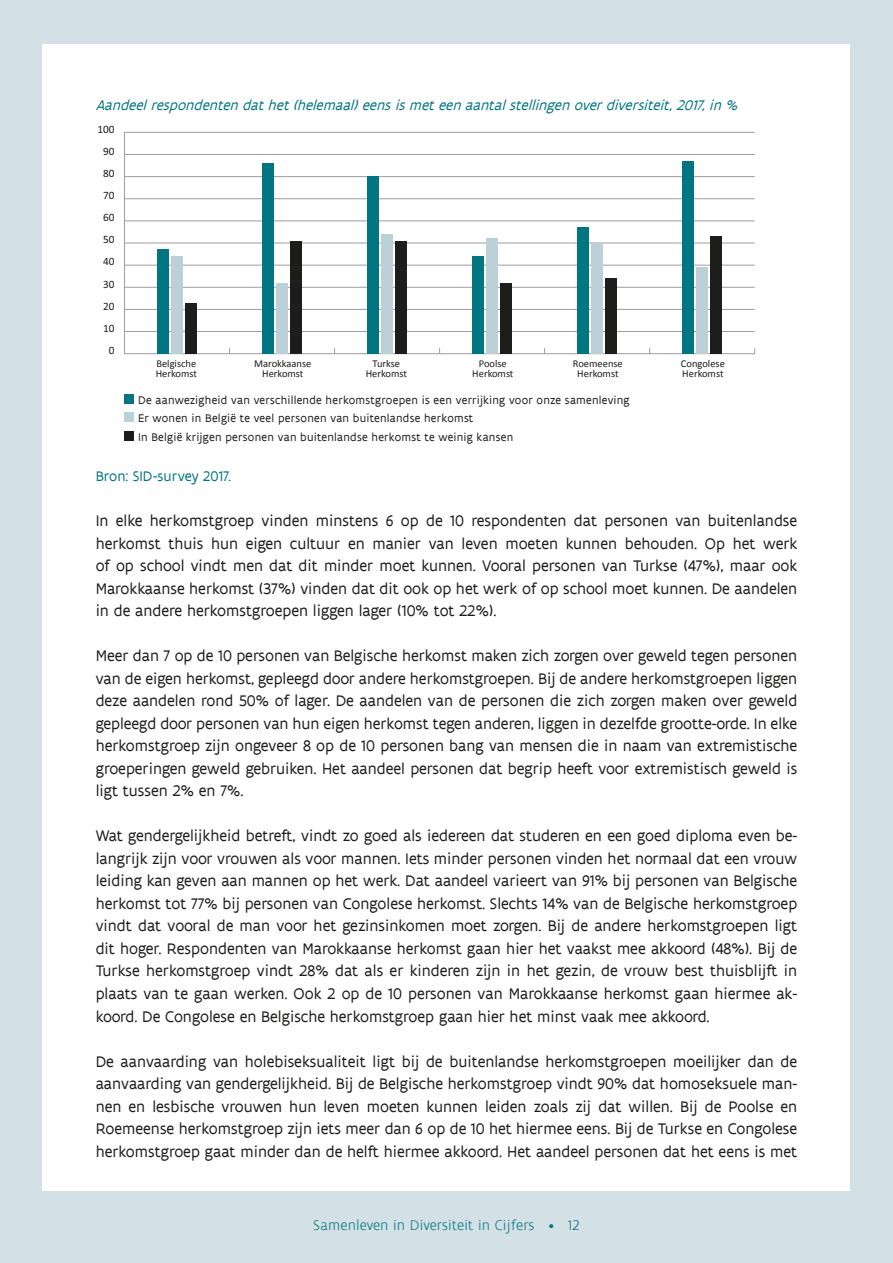
<style>
.page{position:relative;width:893px;height:1263px;background:#d3e0e5}
.page>*{position:absolute;margin:0;border:0;box-sizing:border-box;transform-origin:0 0}
.t1{font:16.5px/22.5px "Flanders Art Sans";color:#1d1d1b;text-align:justify}
.t2{font:italic 15px "Flanders Art Sans";color:#007682}
.t3{font:300 15px "Flanders Art Sans";letter-spacing:.01em;color:#007682}
.t4{font:15px "Flanders Art Sans";color:#007682}
.t5{font:12px/18.6px "Flanders Art Sans";letter-spacing:.02em;color:#1d1d1b}
.t6{font:11.25px "Calibri";color:#1d1d1b}
.t7{font:10.5px "Calibri";color:#1d1d1b}
</style>
<div class="page">
<div style="left:43px;top:45px;width:807px;height:1146px;background:#fff"></div>
<hr style="left:124px;top:121px;width:583px;height:1px;background:#9d9d9d">
<hr style="left:124px;top:353px;width:631px;height:1px;background:#9d9d9d">
<hr style="left:124px;top:132px;width:1px;height:222px;background:#9d9d9d">
<hr style="left:124px;top:331px;width:631px;height:1px;background:#9d9d9d">
<hr style="left:124px;top:309px;width:631px;height:1px;background:#9d9d9d">
<hr style="left:124px;top:287px;width:631px;height:1px;background:#9d9d9d">
<hr style="left:124px;top:265px;width:631px;height:1px;background:#9d9d9d">
<hr style="left:124px;top:243px;width:631px;height:1px;background:#9d9d9d">
<hr style="left:124px;top:220px;width:631px;height:1px;background:#9d9d9d">
<hr style="left:124px;top:198px;width:631px;height:1px;background:#9d9d9d">
<hr style="left:124px;top:176px;width:631px;height:1px;background:#9d9d9d">
<hr style="left:124px;top:154px;width:631px;height:1px;background:#9d9d9d">
<hr style="left:124px;top:132px;width:631px;height:1px;background:#9d9d9d">
<div style="left:185px;top:303px;width:12px;height:51px;background:#1d1d1b"></div>
<div style="left:290px;top:241px;width:12px;height:113px;background:#1d1d1b"></div>
<div style="left:396px;top:241px;width:11px;height:113px;background:#1d1d1b"></div>
<div style="left:501px;top:283px;width:11px;height:71px;background:#1d1d1b"></div>
<div style="left:606px;top:278px;width:11px;height:76px;background:#1d1d1b"></div>
<div style="left:711px;top:236px;width:11px;height:118px;background:#1d1d1b"></div>
<div style="left:171px;top:256px;width:12px;height:98px;background:#bcd1d7"></div>
<div style="left:276px;top:283px;width:12px;height:71px;background:#bcd1d7"></div>
<div style="left:382px;top:234px;width:11px;height:120px;background:#bcd1d7"></div>
<div style="left:487px;top:239px;width:11px;height:115px;background:#bcd1d7"></div>
<div style="left:592px;top:243px;width:11px;height:111px;background:#bcd1d7"></div>
<div style="left:697px;top:267px;width:11px;height:87px;background:#bcd1d7"></div>
<div style="left:157px;top:250px;width:12px;height:104px;background:#007682"></div>
<div style="left:262px;top:163px;width:12px;height:191px;background:#007682"></div>
<div style="left:368px;top:177px;width:11px;height:177px;background:#007682"></div>
<div style="left:473px;top:256px;width:11px;height:98px;background:#007682"></div>
<div style="left:578px;top:227px;width:11px;height:127px;background:#007682"></div>
<div style="left:683px;top:161px;width:11px;height:193px;background:#007682"></div>
<div style="left:125px;top:394px;width:9px;height:10px;background:#007682"></div>
<div style="left:125px;top:413px;width:9px;height:9px;background:#bcd1d7"></div>
<div style="left:125px;top:431px;width:9px;height:10px;background:#1d1d1b"></div>
<p class="t2" style="left:96px;top:96px;width:648px">Aandeelrespondentendathet(helemaal)eensismeteenaantalstellingenoverdiversiteit,2017,in%</p>
<p class="t6" style="left:98px;top:122px;width:19px">100</p>
<p class="t6" style="left:103px;top:144px;width:13px">90</p>
<p class="t6" style="left:103px;top:166px;width:13px">80</p>
<p class="t6" style="left:103px;top:188px;width:13px">70</p>
<p class="t6" style="left:103px;top:210px;width:13px">60</p>
<p class="t6" style="left:103px;top:232px;width:13px">50</p>
<p class="t6" style="left:103px;top:255px;width:13px">40</p>
<p class="t6" style="left:103px;top:277px;width:13px">30</p>
<p class="t6" style="left:103px;top:299px;width:13px">20</p>
<p class="t6" style="left:103px;top:321px;width:13px">10</p>
<p class="t6" style="left:109px;top:343px;width:7px">0</p>
<p class="t7" style="left:156px;top:356px;width:41px">Belgische</p>
<p class="t7" style="left:254px;top:356px;width:59px">Marokkaanse</p>
<p class="t7" style="left:373px;top:356px;width:29px">Turkse</p>
<p class="t7" style="left:479px;top:356px;width:30px">Poolse</p>
<p class="t7" style="left:573px;top:356px;width:51px">Roemeense</p>
<p class="t7" style="left:681px;top:356px;width:46px">Congolese</p>
<p class="t7" style="left:156px;top:366px;width:43px">Herkomst</p>
<p class="t7" style="left:262px;top:366px;width:43px">Herkomst</p>
<p class="t7" style="left:366px;top:366px;width:43px">Herkomst</p>
<p class="t7" style="left:472px;top:366px;width:43px">Herkomst</p>
<p class="t7" style="left:577px;top:366px;width:43px">Herkomst</p>
<p class="t7" style="left:682px;top:366px;width:43px">Herkomst</p>
<p class="t5" style="left:138px;top:391px;width:493px">De aanwezigheid van verschillende herkomstgroepen is een verrijking voor onze samenleving<br>Er wonen in België te veel personen van buitenlandse herkomst<br>In België krijgen personen van buitenlandse herkomst te weinig kansen</p>
<p class="t4" style="left:96px;top:467px;width:137px">Bron: SID-survey 2017.</p>
<p class="t1" style="left:96px;top:510px;width:703px">In elke herkomstgroep vinden minstens 6 op de 10 respondenten dat personen van buitenlandse herkomst thuis hun eigen cultuur en manier van leven moeten kunnen behouden. Op het werk of op school vindt men dat dit minder moet kunnen. Vooral personen van Turkse (47%), maar ook Marokkaanse herkomst (37%) vinden dat dit ook op het werk of op school moet kunnen. De aandelen in de andere herkomstgroepen liggen lager (10% tot 22%).</p>
<p class="t1" style="left:96px;top:645px;width:703px">Meer dan 7 op de 10 personen van Belgische herkomst maken zich zorgen over geweld tegen personen van de eigen herkomst, gepleegd door andere herkomstgroepen. Bij de andere herkomstgroepen liggen deze aandelen rond 50% of lager. De aandelen van de personen die zich zorgen maken over geweld gepleegd door personen van hun eigen herkomst tegen anderen, liggen in dezelfde grootte-orde. In elke herkomstgroep zijn ongeveer 8 op de 10 personen bang van mensen die in naam van extremistische groeperingen geweld gebruiken. Het aandeel personen dat begrip heeft voor extremistisch geweld is ligt tussen 2% en 7%.</p>
<p class="t1" style="left:96px;top:825px;width:703px">Wat gendergelijkheid betreft, vindt zo goed als iedereen dat studeren en een goed diploma even be&shy;langrijk zijn voor vrouwen als voor mannen. Iets minder personen vinden het normaal dat een vrouw leiding kan geven aan mannen op het werk. Dat aandeel varieert van 91% bij personen van Belgische herkomst tot 77% bij personen van Congolese herkomst. Slechts 14% van de Belgische herkomstgroep vindt dat vooral de man voor het gezinsinkomen moet zorgen. Bij de andere herkomstgroepen ligt dit hoger. Respondenten van Marokkaanse herkomst gaan hier het vaakst mee akkoord (48%). Bij de Turkse herkomstgroep vindt 28% dat als er kinderen zijn in het gezin, de vrouw best thuisblijft in plaats van te gaan werken. Ook 2 op de 10 personen van Marokkaanse herkomst gaan hiermee ak&shy;koord. De Congolese en Belgische herkomstgroep gaan hier het minst vaak mee akkoord.</p>
<p class="t1" style="left:96px;top:1050px;width:703px">De aanvaarding van holebiseksualiteit ligt bij de buitenlandse herkomstgroepen moeilijker dan de aanvaarding van gendergelijkheid. Bij de Belgische herkomstgroep vindt 90% dat homoseksuele man&shy;nen en lesbische vrouwen hun leven moeten kunnen leiden zoals zij dat willen. Bij de Poolse en Roemeense herkomstgroep zijn iets meer dan 6 op de 10 het hiermee eens. Bij de Turkse en Congolese herkomstgroep gaat minder dan de helft hiermee akkoord. Het aandeel personen dat het eens is met</p>
<p class="t3" style="left:313px;top:1216px;width:268px">Samenleven in Diversiteit in Cijfers • 12</p>
</div>
